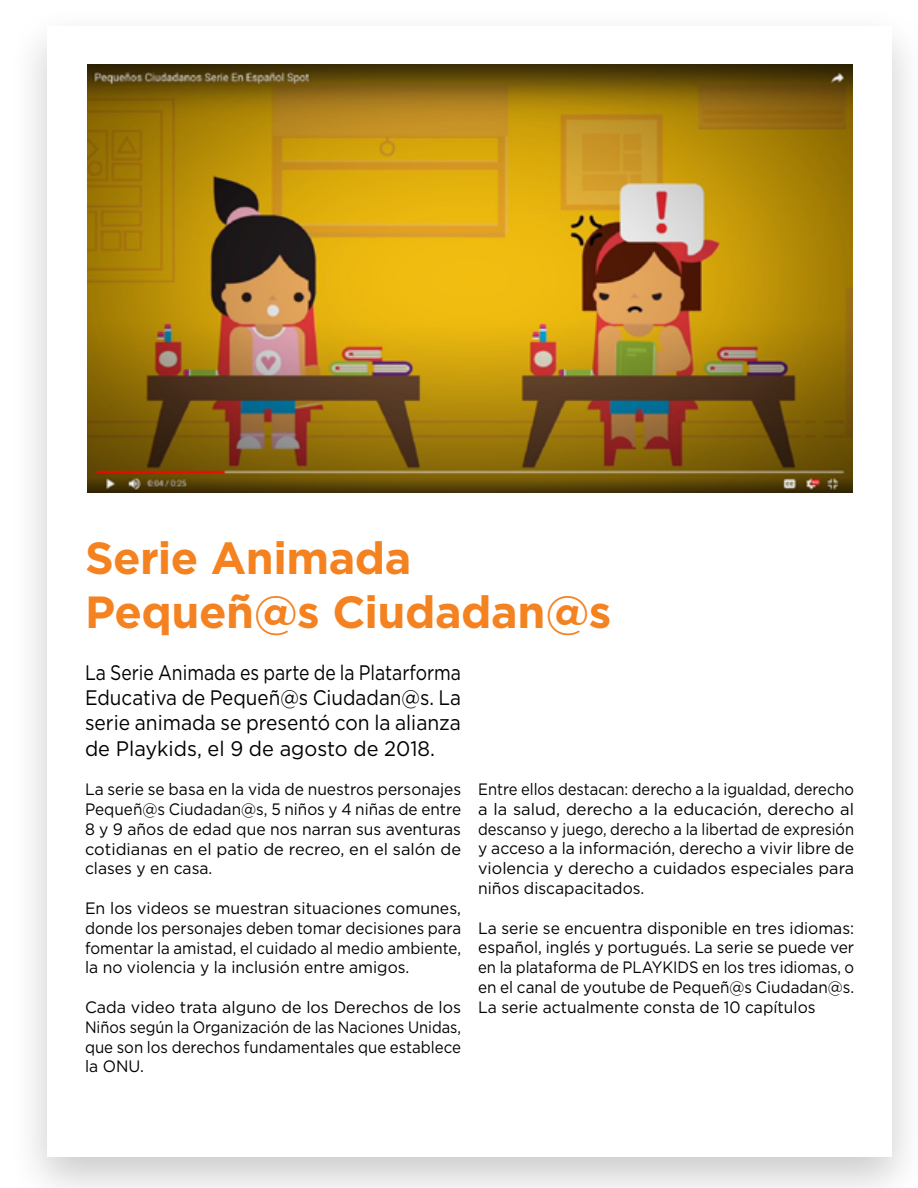
<style>
.page{position:relative;width:918px;height:1188px;background:#fff}
.page>*{position:absolute;margin:0;border:0;box-sizing:border-box;transform-origin:0 0}
.t1{font:700 45px/54px "Gotham";letter-spacing:-.015em;color:#f58220}
.t2{font:21px/25.2px "Gotham";color:#000;text-align:justify;scale:.84 1}
.t3{font:16.5px/19.8px "Gotham";color:#000;text-align:justify;scale:.95 1}
.t4{font:16.5px/19.8px "Gotham";color:#000;text-align:justify;scale:.9 1}
.t5{font:16.5px/19.8px "Gotham";color:#000;text-align:justify;scale:.96 1}
.t6{font:16.5px/19.8px "Gotham";color:#000;text-align:justify}
</style>
<div class="page">
<div style="left:8px;top:5px;width:910px;height:1183px;background:#000;opacity:.21"></div>
<div style="left:48px;top:26px;width:844px;height:1131px;background:#fff"></div>
<img style="left:87px;top:65px;width:765px;height:427px">
<h1 class="t1" style="left:85px;top:531px;width:528px">Serie Animada<br>Pequeñ@s Ciudadan@s</h1>
<p class="t2" style="left:85px;top:659px;width:449px">La Serie Animada es parte de la Platarforma Educativa de Pequeñ@s Ciudadan@s. La serie animada se presentó con la alianza de Playkids, el 9 de agosto de 2018.</p>
<p class="t3" style="left:85px;top:779px;width:397px">La serie se basa en la vida de nuestros personajes Pequeñ@s Ciudadan@s, 5 niños y 4 niñas de entre 8 y 9 años de edad que nos narran sus aventuras cotidianas en el patio de recreo, en el salón de clases y en casa.</p>
<p class="t5" style="left:85px;top:898px;width:393px">En los videos se muestran situaciones comunes, donde los personajes deben tomar decisiones para fomentar la amistad, el cuidado al medio ambiente, la no violencia y la inclusión entre amigos.</p>
<p class="t6" style="left:85px;top:997px;width:378px">Cada video trata alguno de los Derechos de los Niños según la Organización de las Naciones Unidas, que son los derechos fundamentales que establece la ONU.</p>
<p class="t4" style="left:478px;top:779px;width:419px">Entre ellos destacan: derecho a la igualdad, derecho a la salud, derecho a la educación, derecho al descanso y juego, derecho a la libertad de expresión y acceso a la información, derecho a vivir libre de violencia y derecho a cuidados especiales para niños discapacitados.</p>
<p class="t3" style="left:478px;top:918px;width:397px">La serie se encuentra disponible en tres idiomas: español, inglés y portugués. La serie se puede ver en la plataforma de PLAYKIDS en los tres idiomas, o en el canal de youtube de Pequeñ@s Ciudadan@s.<br>La serie actualmente consta de 10 capítulos</p>
</div>
